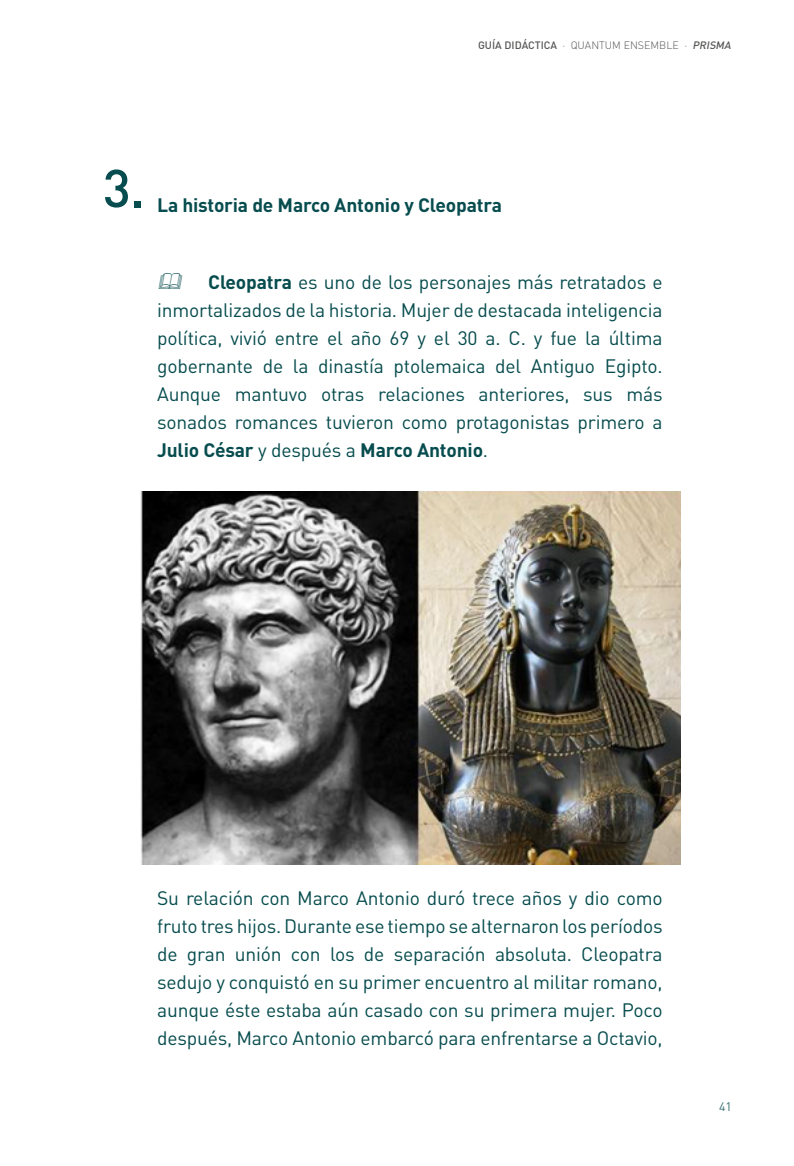
<style>
.page{position:relative;width:794px;height:1166px;background:#fff}
.page>*{position:absolute;margin:0;border:0;box-sizing:border-box;transform-origin:0 0}
.t1{font:500 52.5px "DIN";color:#074c4e}
.t2{font:19.25px/28px "DIN";letter-spacing:-.01em;color:#074c4e;text-align:justify}
.t3{font:700 19.25px "DIN";letter-spacing:-.01em;color:#074c4e}
.t4{font:12.25px "DIN";color:#397071}
.t5{font:300 10.67px "DIN Pro";color:#575756}
.s1{font-weight:500}
.s2{font-weight:500;font-style:italic}
.s3{font-weight:700}
</style>
<div class="page">
<img style="left:140px;top:491px;width:540px;height:374px">
<p class="t5" style="left:478px;top:38px;width:257px"><span class="s1">GUÍA DIDÁCTICA</span> · QUANTUM ENSEMBLE · <span class="s2">PRISMA</span></p>
<p class="t1" style="left:103px;top:155px;width:44px">3.</p>
<p class="t3" style="left:157px;top:192px;width:346px">La historia de Marco Antonio y Cleopatra</p>
<p class="t2" style="left:157px;top:268px;width:507px;text-indent:51px"><span class="s3">Cleopatra</span> es uno de los personajes más retratados e inmortalizados de la historia. Mujer de destacada inteligencia política, vivió entre el año 69 y el 30 a. C. y fue la última gobernante de la dinastía ptolemaica del Antiguo Egipto.<br>Aunque mantuvo otras relaciones anteriores, sus más sonados romances tuvieron como protagonistas primero a <span class="s3">Julio César</span> y después a <span class="s3">Marco Antonio</span>.</p>
<p class="t2" style="left:157px;top:884px;width:507px">Su relación con Marco Antonio duró trece años y dio como fruto tres hijos. Durante ese tiempo se alternaron los períodos de gran unión con los de separación absoluta. Cleopatra sedujo y conquistó en su primer encuentro al militar romano, aunque éste estaba aún casado con su primera mujer. Poco después, Marco Antonio embarcó para enfrentarse a Octavio,</p>
<p class="t4" style="left:719px;top:1099px;width:14px">41</p>
</div>
